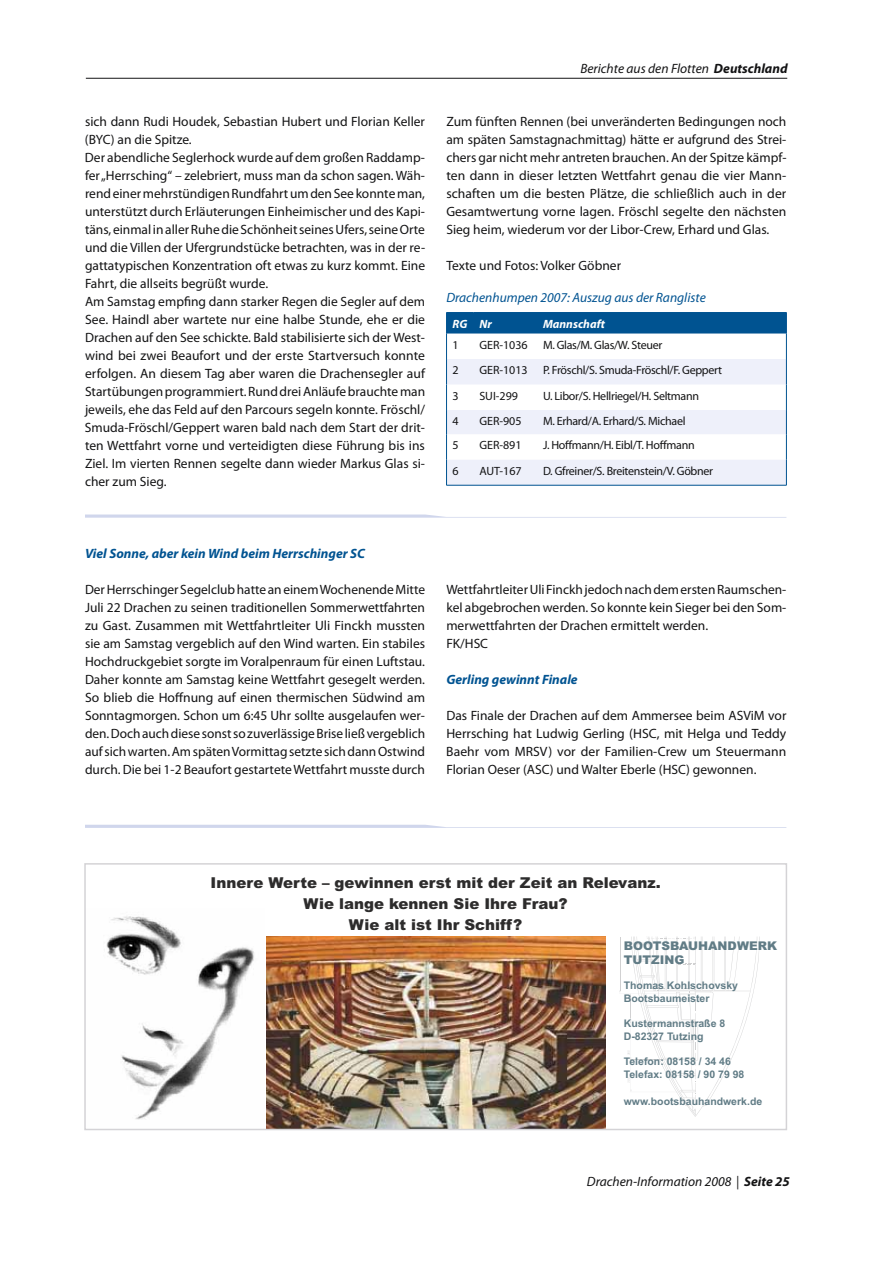
<style>
.page{position:relative;width:893px;height:1263px;background:#fff}
.page>*{position:absolute;margin:0;border:0;box-sizing:border-box;transform-origin:0 0}
.t1{font:900 15px/21px "Arial";color:#2d2c2c;text-align:center}
.t2{font:13.5px/18px "Myriad Pro";color:#131314;text-align:justify}
.t3{font:italic 13.5px "Myriad Pro";color:#131314}
.t4{font:italic 700 13.5px "Myriad Pro";color:#005391}
.t5{font:italic 13.5px "Myriad Pro";color:#005391}
.t6{font:12px "Myriad Pro";letter-spacing:-.025em;color:#131314}
.t7{font:900 12px/14.4px "Arial";color:#617c86}
.t8{font:italic 700 12px "Myriad Pro";color:#fffffe}
.t9{font:700 10.5px/12.6px "Arial";color:#617c86}
.t10{font:italic 3.3px "Myriad";color:#d1d1d2}
.s1{font-weight:700}
</style>
<div class="page">
<hr style="left:86px;top:78px;width:701px;height:1px;background:#131314">
<svg style="left:446px;top:312px;width:341px;height:173px"></svg>
<hr style="left:446px;top:485px;width:340px;height:1px;background:#005391">
<img style="left:267px;top:936px;width:338px;height:191px">
<img style="left:106px;top:916px;width:148px;height:204px">
<div style="left:84px;top:863px;width:703px;height:267px;border:2px solid #d4d3d6"></div>
<svg style="left:85px;top:825px;width:701px;height:3px"></svg>
<svg style="left:85px;top:515px;width:701px;height:3px"></svg>
<svg style="left:619px;top:937px;width:141px;height:180px"></svg>
<p class="t3" style="left:580px;top:63px;width:209px">Berichte aus den Flotten <span class="s1">Deutschland</span></p>
<p class="t2" style="left:85px;top:114px;width:342px;text-align:left">sich dann Rudi Houdek, Sebastian Hubert und Florian Keller (BYC) an die Spitze.<br>Der abendliche Seglerhock wurde auf dem großen Raddamp&shy;fer „Herrsching“ – zelebriert, muss man da schon sagen. Wäh&shy;rend einer mehrstündigen Rundfahrt um den See konnte man, unterstützt durch Erläuterungen Einheimischer und des Kapi&shy;täns, einmal in aller Ruhe die Schönheit seines Ufers, seine Orte und die Villen der Ufergrundstücke betrachten, was in der re&shy;gattatypischen Konzentration oft etwas zu kurz kommt. Eine Fahrt, die allseits begrüßt wurde.<br>Am Samstag empfing dann starker Regen die Segler auf dem See. Haindl aber wartete nur eine halbe Stunde, ehe er die Drachen auf den See schickte. Bald stabilisierte sich der West&shy;wind bei zwei Beaufort und der erste Startversuch konnte erfolgen. An diesem Tag aber waren die Drachensegler auf Startübungen programmiert. Rund drei Anläufe brauchte man jeweils, ehe das Feld auf den Parcours segeln konnte. Fröschl/ Smuda-Fröschl/Geppert waren bald nach dem Start der drit&shy;ten Wettfahrt vorne und verteidigten diese Führung bis ins Ziel. Im vierten Rennen segelte dann wieder Markus Glas si&shy;cher zum Sieg.</p>
<p class="t2" style="left:446px;top:114px;width:342px">Zum fünften Rennen (bei unveränderten Bedingungen noch am späten Samstagnachmittag) hätte er aufgrund des Strei&shy;chers gar nicht mehr antreten brauchen. An der Spitze kämpf&shy;ten dann in dieser letzten Wettfahrt genau die vier Mann&shy;schaften um die besten Plätze, die schließlich auch in der Gesamtwertung vorne lagen. Fröschl segelte den nächsten Sieg heim, wiederum vor der Libor-Crew, Erhard und Glas.</p>
<p class="t2" style="left:446px;top:257px;width:176px">Texte und Fotos: Volker Göbner</p>
<p class="t5" style="left:446px;top:293px;width:261px">Drachenhumpen 2007: Auszug aus der Rangliste</p>
<p class="t8" style="left:452px;top:319px;width:41px">RG Nr</p>
<p class="t8" style="left:543px;top:319px;width:63px">Mannschaft</p>
<p class="t6" style="left:452px;top:340px;width:8px">1</p>
<p class="t6" style="left:479px;top:340px;width:50px">GER-1036</p>
<p class="t6" style="left:543px;top:340px;width:121px">M. Glas/M. Glas/W. Steuer</p>
<p class="t6" style="left:452px;top:365px;width:8px">2</p>
<p class="t6" style="left:479px;top:365px;width:50px">GER-1013</p>
<p class="t6" style="left:543px;top:365px;width:180px">P. Fröschl/S. Smuda-Fröschl/F. Geppert</p>
<p class="t6" style="left:452px;top:391px;width:8px">3</p>
<p class="t6" style="left:479px;top:391px;width:40px">SUI-299</p>
<p class="t6" style="left:543px;top:391px;width:158px">U. Libor/S. Hellriegel/H. Seltmann</p>
<p class="t6" style="left:452px;top:416px;width:8px">4</p>
<p class="t6" style="left:479px;top:416px;width:44px">GER-905</p>
<p class="t6" style="left:543px;top:416px;width:144px">M. Erhard/A. Erhard/S. Michael</p>
<p class="t6" style="left:452px;top:441px;width:8px">5</p>
<p class="t6" style="left:479px;top:441px;width:44px">GER-891</p>
<p class="t6" style="left:543px;top:441px;width:153px">J. Hoffmann/H. Eibl/T. Hoffmann</p>
<p class="t6" style="left:452px;top:466px;width:8px">6</p>
<p class="t6" style="left:479px;top:466px;width:44px">AUT-167</p>
<p class="t6" style="left:543px;top:466px;width:172px">D. Gfreiner/S. Breitenstein/V. Göbner</p>
<p class="t4" style="left:85px;top:548px;width:281px">Viel Sonne, aber kein Wind beim Herrschinger SC</p>
<p class="t2" style="left:85px;top:581px;width:342px">Der Herrschinger Segelclub hatte an einem Wochenende Mitte Juli 22 Drachen zu seinen traditionellen Sommerwettfahrten zu Gast. Zusammen mit Wettfahrtleiter Uli Finckh mussten sie am Samstag vergeblich auf den Wind warten. Ein stabiles Hochdruckgebiet sorgte im Voralpenraum für einen Luftstau.<br>Daher konnte am Samstag keine Wettfahrt gesegelt werden.<br>So blieb die Hoffnung auf einen thermischen Südwind am Sonntagmorgen. Schon um 6:45 Uhr sollte ausgelaufen wer&shy;den. Doch auch diese sonst so zuverlässige Brise ließ vergeblich auf sich warten. Am späten Vormittag setzte sich dann Ostwind durch. Die bei 1-2 Beaufort gestartete Wettfahrt musste durch</p>
<p class="t2" style="left:446px;top:581px;width:342px;text-align:left">Wettfahrtleiter Uli Finckh jedoch nach dem ersten Raumschen&shy;kel abgebrochen werden. So konnte kein Sieger bei den Som&shy;merwettfahrten der Drachen ermittelt werden.<br>FK/HSC</p>
<p class="t4" style="left:446px;top:674px;width:133px">Gerling gewinnt Finale</p>
<p class="t2" style="left:446px;top:707px;width:342px">Das Finale der Drachen auf dem Ammersee beim ASViM vor Herrsching hat Ludwig Gerling (HSC, mit Helga und Teddy Baehr vom MRSV) vor der Familien-Crew um Steuermann Florian Oeser (ASC) und Walter Eberle (HSC) gewonnen.</p>
<p class="t1" style="left:211px;top:874px;width:452px">Innere Werte – gewinnen erst mit der Zeit an Relevanz.<br>Wie lange kennen Sie Ihre Frau?<br>Wie alt ist Ihr Schiff?</p>
<p class="t7" style="left:624px;top:940px;width:155px">BOOTSBAUHANDWERK<br>TUTZING</p>
<p class="t9" style="left:624px;top:980px;width:116px">Thomas Kohlschovsky<br>Bootsbaumeister</p>
<p class="t9" style="left:624px;top:1018px;width:103px">Kustermannstraße 8<br>D-82327 Tutzing</p>
<p class="t9" style="left:624px;top:1056px;width:122px">Telefon: 08158 / 34 46<br>Telefax: 08158 / 90 79 98</p>
<p class="t9" style="left:624px;top:1096px;width:140px">www.bootsbauhandwerk.de</p>
<p class="t10" style="left:627px;top:1055px;width:3px;rotate:-90deg">-</p>
<p class="t3" style="left:587px;top:1176px;width:204px">Drachen-Information 2008 | <span class="s1">Seite 25</span></p>
</div>
